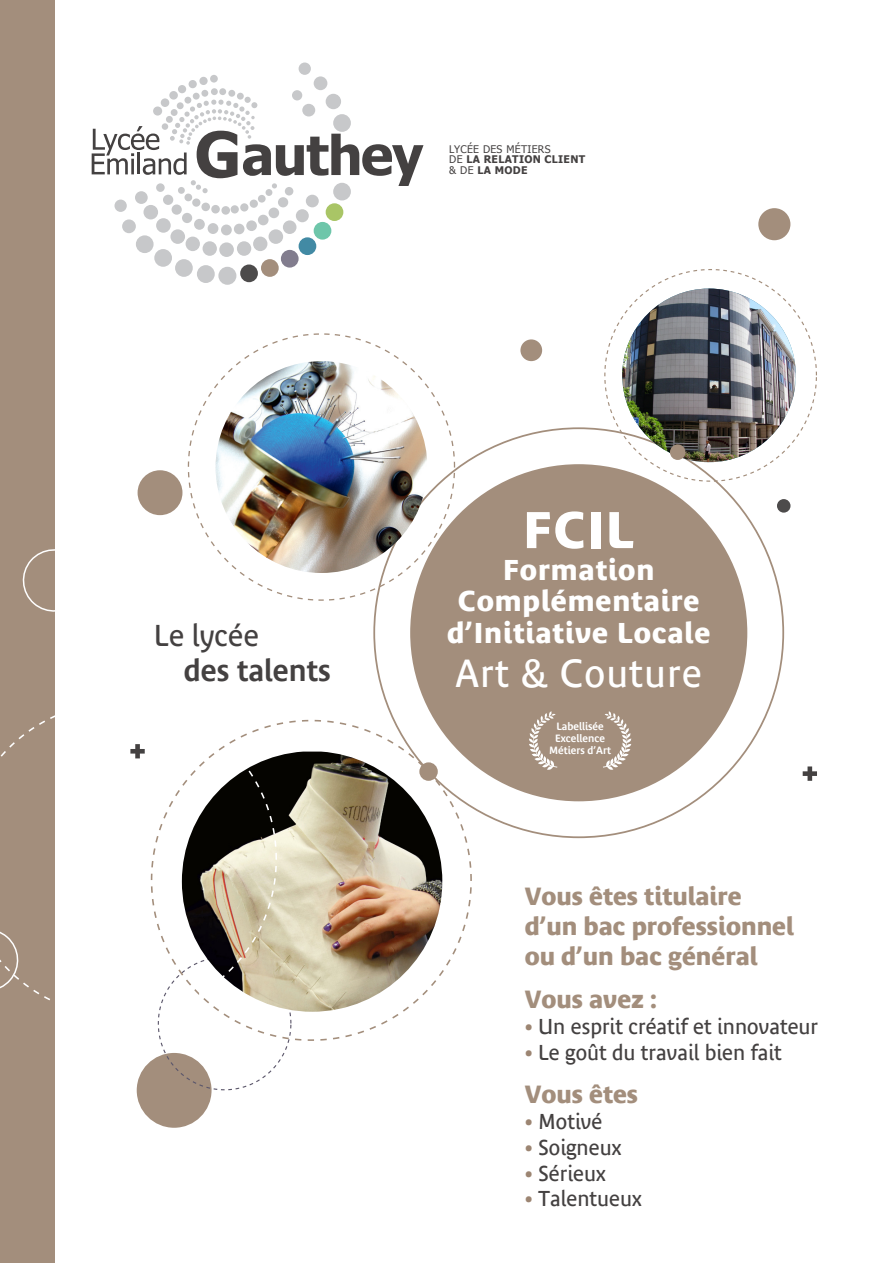
<style>
.page{position:relative;width:893px;height:1263px;background:#fff}
.page>*{position:absolute;margin:0;border:0;box-sizing:border-box;transform-origin:0 0}
.t1{font:700 51px "Bienvenue Beta";color:#fff}
.t2{font:39px "Bienvenue Beta";letter-spacing:.03em;color:#fff}
.t3{font:600 30px "Bienvenue Beta";color:#444141}
.t4{font:30px "Bienvenue Beta";color:#444141}
.t5{font:700 28.5px/31.5px "Bienvenue Beta";letter-spacing:.03em;color:#fff;text-align:center}
.t6{font:700 24.75px/29.7px "Bienvenue Beta";color:#a38e7c}
.t7{font:21.45px "Bienvenue Beta";color:#444141}
.t8{font:700 10.5px/10.5px "Tahoma";letter-spacing:.03em;color:#444141}
.t9{font:600 10.5px/12px "Bienvenue Beta";color:#fff;text-align:center}
.s1{font-weight:400}
.s2{color:#9c8572}
</style>
<div class="page">
<div style="left:137px;top:1053px;width:75px;height:75px;background:#a38e7c;border-radius:50%"></div>
<svg style="left:373px;top:427px;width:411px;height:411px"></svg>
<svg style="left:158px;top:1041px;width:131px;height:49px"></svg>
<div style="left:520px;top:339px;width:22px;height:22px;background:#a38e7c;border-radius:50%"></div>
<div style="left:758px;top:208px;width:32px;height:32px;background:#a38e7c;border-radius:50%"></div>
<div style="left:777px;top:499px;width:13px;height:14px;background:#4d4b4b;border-radius:50%"></div>
<svg style="left:803px;top:766px;width:14px;height:15px"></svg>
<div style="left:410px;top:464px;width:337px;height:337px;background:#a38e7c;border-radius:50%"></div>
<svg style="left:604px;top:269px;width:213px;height:213px"></svg>
<img style="left:622px;top:288px;width:174px;height:174px;border-radius:87px">
<svg style="left:188px;top:333px;width:267px;height:268px"></svg>
<img style="left:216px;top:361px;width:211px;height:212px;border-radius:106px">
<div style="left:138px;top:470px;width:44px;height:45px;background:#a38e7c;border-radius:50%"></div>
<svg style="left:157px;top:720px;width:315px;height:321px"></svg>
<img style="left:182px;top:751px;width:260px;height:261px;border-radius:128px">
<div style="left:670px;top:444px;width:15px;height:16px;background:#a38e7c;border-radius:50%"></div>
<div style="left:0;top:0;width:54px;height:1263px;background:#a38e7c"></div>
<svg style="left:0;top:701px;width:277px;height:316px"></svg>
<svg style="left:22px;top:546px;width:33px;height:71px"></svg>
<svg style="left:0;top:926px;width:23px;height:70px"></svg>
<svg style="left:529px;top:711px;width:28px;height:59px"></svg>
<svg style="left:603px;top:711px;width:28px;height:59px"></svg>
<div style="left:136px;top:235px;width:18px;height:18px;background:#c7c8ca;border-radius:50%"></div>
<div style="left:154px;top:249px;width:18px;height:18px;background:#c7c8ca;border-radius:50%"></div>
<div style="left:175px;top:259px;width:18px;height:18px;background:#c7c8ca;border-radius:50%"></div>
<div style="left:197px;top:265px;width:18px;height:18px;background:#c7c8ca;border-radius:50%"></div>
<div style="left:240px;top:264px;width:18px;height:18px;background:#4d4b4b;border-radius:50%"></div>
<div style="left:218px;top:267px;width:18px;height:18px;background:#c7c8ca;border-radius:50%"></div>
<div style="left:261px;top:259px;width:18px;height:18px;background:#a38e7c;border-radius:50%"></div>
<div style="left:281px;top:250px;width:18px;height:18px;background:#827d8e;border-radius:50%"></div>
<div style="left:299px;top:237px;width:17px;height:18px;background:#428aa4;border-radius:50%"></div>
<div style="left:314px;top:222px;width:17px;height:18px;background:#6ec6aa;border-radius:50%"></div>
<div style="left:326px;top:203px;width:17px;height:18px;background:#a9c566;border-radius:50%"></div>
<div style="left:333px;top:183px;width:18px;height:17px;background:#c7c8ca;border-radius:50%"></div>
<div style="left:143px;top:205px;width:15px;height:14px;background:#c7c8ca;border-radius:50%"></div>
<div style="left:156px;top:218px;width:15px;height:15px;background:#c7c8ca;border-radius:50%"></div>
<div style="left:170px;top:229px;width:15px;height:15px;background:#c7c8ca;border-radius:50%"></div>
<div style="left:186px;top:237px;width:14px;height:14px;background:#c7c8ca;border-radius:50%"></div>
<div style="left:203px;top:241px;width:14px;height:15px;background:#c7c8ca;border-radius:50%"></div>
<div style="left:219px;top:242px;width:15px;height:15px;background:#c7c8ca;border-radius:50%"></div>
<div style="left:237px;top:241px;width:14px;height:15px;background:#c7c8ca;border-radius:50%"></div>
<div style="left:253px;top:237px;width:14px;height:14px;background:#c7c8ca;border-radius:50%"></div>
<div style="left:269px;top:229px;width:14px;height:15px;background:#c7c8ca;border-radius:50%"></div>
<div style="left:283px;top:220px;width:13px;height:14px;background:#c7c8ca;border-radius:50%"></div>
<div style="left:306px;top:195px;width:13px;height:12px;background:#c7c8ca;border-radius:50%"></div>
<div style="left:208px;top:223px;width:10px;height:11px;background:#c7c8ca;border-radius:50%"></div>
<div style="left:221px;top:225px;width:11px;height:10px;background:#c7c8ca;border-radius:50%"></div>
<div style="left:163px;top:195px;width:10px;height:10px;background:#c7c8ca;border-radius:50%"></div>
<div style="left:234px;top:224px;width:10px;height:10px;background:#c7c8ca;border-radius:50%"></div>
<div style="left:269px;top:208px;width:10px;height:10px;background:#c7c8ca;border-radius:50%"></div>
<div style="left:278px;top:197px;width:10px;height:10px;background:#c7c8ca;border-radius:50%"></div>
<div style="left:285px;top:187px;width:8px;height:8px;background:#c7c8ca;border-radius:50%"></div>
<div style="left:172px;top:204px;width:10px;height:11px;background:#c7c8ca;border-radius:50%"></div>
<div style="left:182px;top:213px;width:10px;height:10px;background:#c7c8ca;border-radius:50%"></div>
<div style="left:194px;top:219px;width:11px;height:11px;background:#c7c8ca;border-radius:50%"></div>
<div style="left:296px;top:209px;width:13px;height:13px;background:#c7c8ca;border-radius:50%"></div>
<div style="left:135px;top:191px;width:13px;height:13px;background:#c7c8ca;border-radius:50%"></div>
<div style="left:192px;top:198px;width:8px;height:9px;background:#c7c8ca;border-radius:50%"></div>
<div style="left:201px;top:203px;width:9px;height:8px;background:#c7c8ca;border-radius:50%"></div>
<div style="left:184px;top:194px;width:8px;height:7px;background:#c7c8ca;border-radius:50%"></div>
<div style="left:221px;top:206px;width:9px;height:9px;background:#c7c8ca;border-radius:50%"></div>
<div style="left:266px;top:189px;width:6px;height:7px;background:#c7c8ca;border-radius:50%"></div>
<div style="left:211px;top:205px;width:9px;height:8px;background:#c7c8ca;border-radius:50%"></div>
<div style="left:178px;top:187px;width:7px;height:7px;background:#d9d9db;border-radius:50%"></div>
<div style="left:258px;top:195px;width:8px;height:8px;background:#c7c8ca;border-radius:50%"></div>
<div style="left:250px;top:200px;width:8px;height:8px;background:#c7c8ca;border-radius:50%"></div>
<div style="left:240px;top:203px;width:8px;height:9px;background:#c7c8ca;border-radius:50%"></div>
<div style="left:231px;top:205px;width:8px;height:8px;background:#c7c8ca;border-radius:50%"></div>
<div style="left:258px;top:215px;width:11px;height:10px;background:#c7c8ca;border-radius:50%"></div>
<div style="left:246px;top:220px;width:11px;height:11px;background:#c7c8ca;border-radius:50%"></div>
<div style="left:314px;top:76px;width:13px;height:14px;background:#c7c8ca;border-radius:50%"></div>
<div style="left:292px;top:90px;width:10px;height:10px;background:#c7c8ca;border-radius:50%"></div>
<div style="left:193px;top:93px;width:7px;height:7px;background:#c7c8ca;border-radius:50%"></div>
<div style="left:201px;top:90px;width:7px;height:7px;background:#c7c8ca;border-radius:50%"></div>
<div style="left:211px;top:88px;width:7px;height:7px;background:#c7c8ca;border-radius:50%"></div>
<div style="left:219px;top:88px;width:7px;height:7px;background:#c7c8ca;border-radius:50%"></div>
<div style="left:228px;top:90px;width:7px;height:7px;background:#c7c8ca;border-radius:50%"></div>
<div style="left:237px;top:93px;width:7px;height:7px;background:#c7c8ca;border-radius:50%"></div>
<div style="left:169px;top:91px;width:9px;height:9px;background:#c7c8ca;border-radius:50%"></div>
<div style="left:178px;top:85px;width:8px;height:8px;background:#c7c8ca;border-radius:50%"></div>
<div style="left:189px;top:80px;width:8px;height:8px;background:#c7c8ca;border-radius:50%"></div>
<div style="left:199px;top:77px;width:9px;height:8px;background:#c7c8ca;border-radius:50%"></div>
<div style="left:210px;top:75px;width:8px;height:8px;background:#c7c8ca;border-radius:50%"></div>
<div style="left:326px;top:94px;width:15px;height:15px;background:#c7c8ca;border-radius:50%"></div>
<div style="left:299px;top:63px;width:12px;height:12px;background:#c7c8ca;border-radius:50%"></div>
<div style="left:122px;top:219px;width:14px;height:14px;background:#c7c8ca;border-radius:50%"></div>
<div style="left:114px;top:200px;width:13px;height:12px;background:#c7c8ca;border-radius:50%"></div>
<svg style="left:92px;top:97px;width:331px;height:96px"></svg>
<svg style="left:130px;top:744px;width:15px;height:14px"></svg>
<p class="t8" style="left:449px;top:143px;width:137px"><span class="s1">LYCÉE DES MÉTIERS<br>DE</span> LA RELATION CLIENT <span class="s1">&amp; DE</span> LA MODE</p>
<p class="t4" style="left:154px;top:618px;width:107px">Le lycée</p>
<p class="t3" style="left:184px;top:652px;width:148px">des talents</p>
<p class="t1" style="left:523px;top:500px;width:113px">FCIL</p>
<p class="t5" style="left:447px;top:553px;width:265px">Formation<br>Complémentaire d’Initiative Locale</p>
<p class="t2" style="left:455px;top:651px;width:248px">Art &amp; Couture</p>
<p class="t9" style="left:549px;top:720px;width:63px">Labellisée<br>Excellence<br>Métiers d’Art</p>
<p class="t6" style="left:525px;top:881px;width:271px">Vous êtes titulaire d’un bac professionnel ou d’un bac général</p>
<p class="t6" style="left:525px;top:984px;width:133px">Vous avez :</p>
<p class="t7" style="left:525px;top:1014px;width:295px"><span class="s2">•</span> Un esprit créatif et innovateur</p>
<p class="t7" style="left:525px;top:1040px;width:259px"><span class="s2">•</span> Le goût du travail bien fait</p>
<p class="t6" style="left:525px;top:1079px;width:115px">Vous êtes</p>
<p class="t7" style="left:525px;top:1109px;width:79px"><span class="s2">•</span> Motivé</p>
<p class="t7" style="left:525px;top:1135px;width:98px"><span class="s2">•</span> Soigneux</p>
<p class="t7" style="left:525px;top:1160px;width:83px"><span class="s2">•</span> Sérieux</p>
<p class="t7" style="left:525px;top:1186px;width:118px"><span class="s2">•</span> Talentueux</p>
</div>
